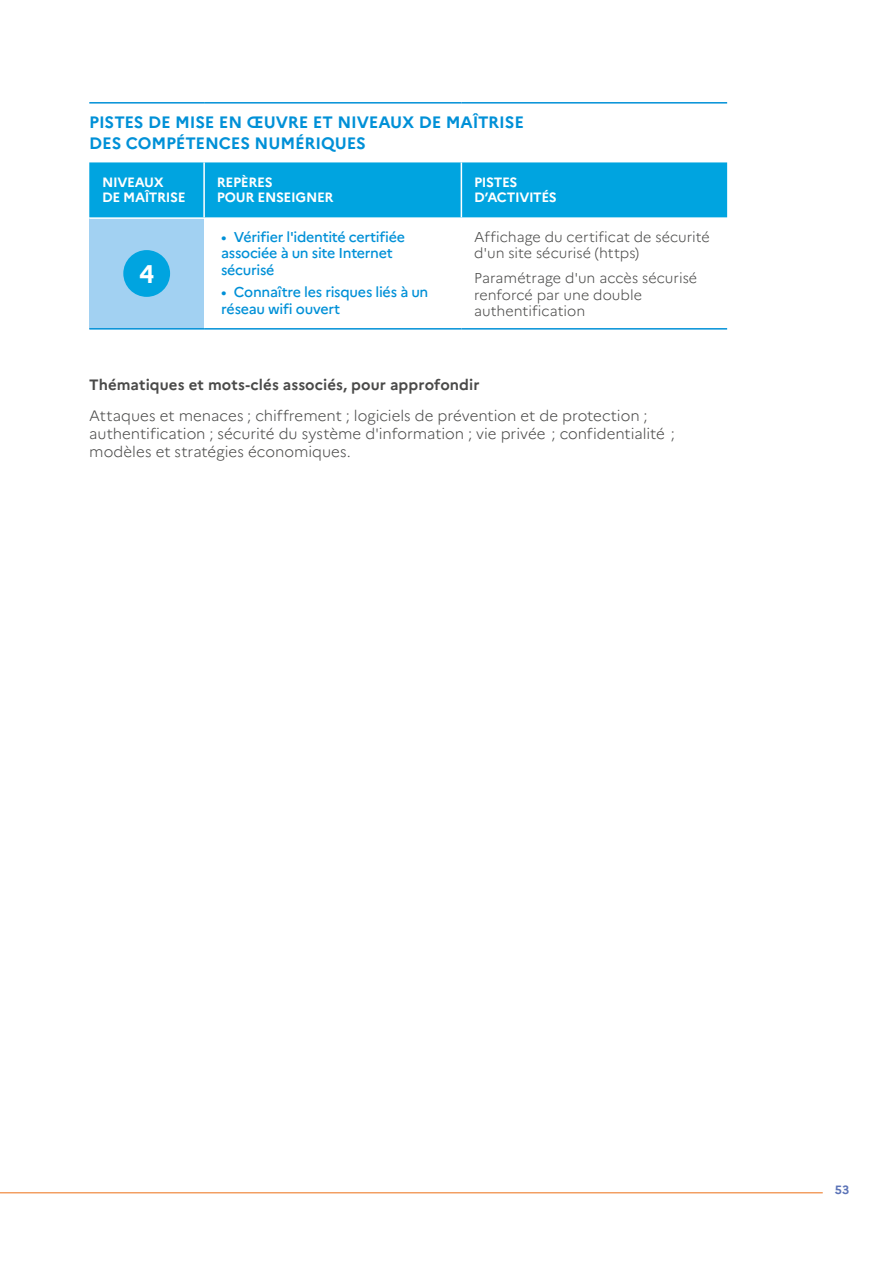
<style>
.page{position:relative;width:893px;height:1263px;background:#fff}
.page>*{position:absolute;margin:0;border:0;box-sizing:border-box;transform-origin:0 0}
.t1{font:700 25.5px "Marianne";color:#fff}
.t2{font:700 16.5px/21px "Marianne";letter-spacing:-.01em;color:#0090d7}
.t3{font:300 15px/18px "Marianne";color:#4a4a49}
.t4{font:700 15px "Marianne";letter-spacing:.005em;color:#4a4a49}
.t5{font:300 14.25px/16.5px "Marianne";color:#4a4a49}
.t6{font:500 14.25px/16.5px "Marianne";letter-spacing:-.02em;color:#0090d7}
.t7{font:700 13.5px/15px "Marianne";letter-spacing:-.025em;color:#fff}
.t8{font:700 12px "Marianne";color:#5b73b7}
</style>
<div class="page">
<hr style="left:0;top:1192px;width:823px;height:1px;background:#ed7016">
<div style="left:89px;top:218px;width:115px;height:111px;background:#a2d1f2"></div>
<hr style="left:89px;top:102px;width:115px;height:2px;background:#0090d7">
<hr style="left:204px;top:102px;width:257px;height:2px;background:#0090d7">
<hr style="left:461px;top:102px;width:266px;height:2px;background:#0090d7">
<hr style="left:89px;top:328px;width:115px;height:2px;background:#0090d7">
<hr style="left:204px;top:328px;width:257px;height:2px;background:#0090d7">
<hr style="left:461px;top:328px;width:266px;height:2px;background:#0090d7">
<hr style="left:89px;top:217px;width:115px;height:2px;background:#fff">
<div style="left:89px;top:162px;width:638px;height:55px;background:#00a4e0"></div>
<hr style="left:203px;top:162px;width:2px;height:55px;background:#fff">
<hr style="left:461px;top:162px;width:1px;height:55px;background:#fff">
<div style="left:123px;top:250px;width:47px;height:47px;background:#00a4e0;border-radius:50%"></div>
<p class="t2" style="left:89px;top:112px;width:436px">PISTES DE MISE EN ŒUVRE ET NIVEAUX DE MAÎTRISE<br>DES COMPÉTENCES NUMÉRIQUES</p>
<p class="t7" style="left:102px;top:175px;width:85px">NIVEAUX<br>DE MAÎTRISE</p>
<p class="t7" style="left:217px;top:175px;width:118px">REPÈRES<br>POUR ENSEIGNER</p>
<p class="t7" style="left:474px;top:175px;width:84px">PISTES<br>D’ACTIVITÉS</p>
<h1 class="t1" style="left:139px;top:258px;width:17px">4</h1>
<p class="t6" style="left:221px;top:228px;width:186px">• Vérifier l'identité certifiée associée à un site Internet sécurisé</p>
<p class="t6" style="left:221px;top:284px;width:209px">• Connaître les risques liés à un réseau wifi ouvert</p>
<p class="t5" style="left:474px;top:228px;width:237px">Affichage du certificat de sécurité d'un site sécurisé (https)</p>
<p class="t5" style="left:474px;top:270px;width:225px">Paramétrage d'un accès sécurisé renforcé par une double authentification</p>
<p class="t4" style="left:89px;top:376px;width:392px">Thématiques et mots-clés associés, pour approfondir</p>
<p class="t3" style="left:89px;top:407px;width:587px">Attaques et menaces ; chiffrement ; logiciels de prévention et de protection ; authentification ; sécurité du système d'information ; vie privée ; confidentialité ; modèles et stratégies économiques.</p>
<p class="t8" style="left:835px;top:1183px;width:16px">53</p>
</div>
